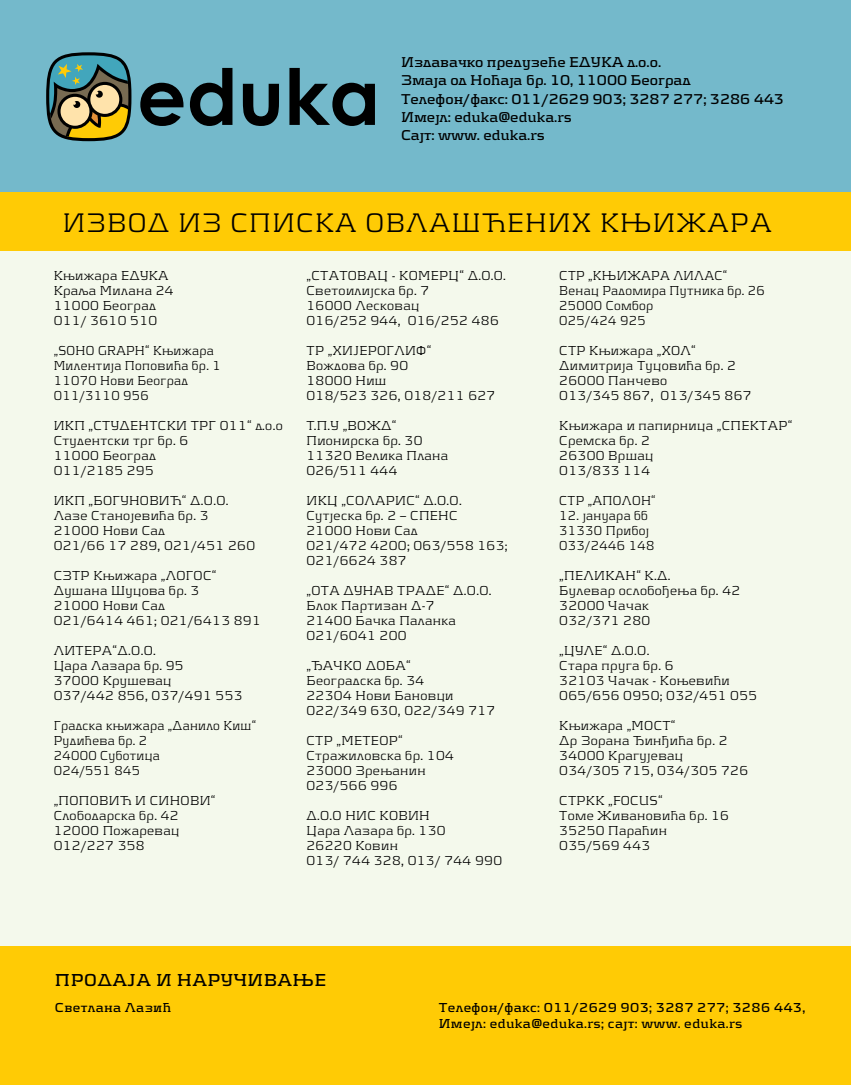
<style>
.page{position:relative;width:851px;height:1085px;background:#fff}
.page>*{position:absolute;margin:0;border:0;box-sizing:border-box;transform-origin:0 0}
.t1{font:27.9px "nk 189";letter-spacing:.05em;color:#000}
.t2{font:18px "NK188";letter-spacing:.025em;color:#000}
.t3{font:14.85px/18.1px "NK188";color:#000}
.t4{font:13.5px/15px "nk 189";letter-spacing:.025em;color:#000}
.t5{font:13.5px/15px "nk 189";letter-spacing:.025em;color:#000;scale:.95 1}
.t6{font:13.5px/16.2px "NK188";letter-spacing:.025em;color:#000}
.s1{font-family:"Myriad Pro"}
</style>
<div class="page">
<div style="left:0;top:186px;width:850px;height:898px;background:#ffcb05"></div>
<div style="left:0;top:0;width:850px;height:192px;background:#74b9cb"></div>
<div style="left:0;top:250px;width:850px;height:695px;background:#f4f9ec"></div>
<svg style="left:140px;top:68px;width:235px;height:58px"></svg>
<svg style="left:46px;top:52px;width:85px;height:89px;background:#748464"></svg>
<p class="t3" style="left:401px;top:53px;width:384px">Издавачко предузеће ЕДУКА д.о.о.<br>Змаја од Ноћаја бр. 10, 11000 Београд<br>Телефон/факс: 011/2629 903; 3287 277; 3286 443<br>Имејл: eduka@eduka.rs<br>Сајт: www. eduka.rs</p>
<h1 class="t1" style="left:63px;top:206px;width:710px">ИЗВОД ИЗ СПИСКА ОВЛАШЋЕНИХ КЊИЖАРА</h1>
<p class="t4" style="left:54px;top:267px;width:121px">Књижара ЕДУКА<br>Краља Милана 24<br>11000 Београд<br>011/ 3610 510</p>
<p class="t5" style="left:54px;top:342px;width:177px">„SOHO GRAPH“ Књижара<br>Милентија Поповића бр. 1<br>11070 Нови Београд<br>011/3110 956</p>
<p class="t4" style="left:54px;top:417px;width:230px">ИКП „СТУДЕНТСКИ ТРГ 011“ д.о.о<br>Студентски трг бр. 6<br>11000 Београд<br>011/2185 295</p>
<p class="t4" style="left:54px;top:492px;width:203px">ИКП „БОГУНОВИЋ“ Д.О.О.<br>Лазе Станојевића бр. 3<br>21000 Нови Сад<br>021/66 17 289, 021/451 260</p>
<p class="t4" style="left:54px;top:567px;width:209px">СЗТР Књижара „ЛОГОС“<br>Душана Шуцова бр. 3<br>21000 Нови Сад<br>021/6414 461; 021/6413 891</p>
<p class="t4" style="left:54px;top:642px;width:190px">ЛИТЕРА“Д.О.О.<br>Цара Лазара бр. 95<br>37000 Крушевац<br>037/442 856, 037/491 553</p>
<p class="t5" style="left:54px;top:717px;width:215px">Градска књижара „Данило Киш“<br>Рудићева бр. 2<br>24000 Суботица<br>024/551 845</p>
<p class="t4" style="left:54px;top:792px;width:163px">„ПОПОВИЋ И СИНОВИ“<br>Слободарска бр. 42<br>12000 Пожаревац<br>012/227 358</p>
<p class="t4" style="left:306px;top:267px;width:201px">„СТАТОВАЦ - КОМЕРЦ“ Д.О.О.<br>Светоилијска бр. 7<br>16000 Лесковац<br>016/252 944, 016/252 486</p>
<p class="t4" style="left:306px;top:342px;width:190px">ТР „ХИЈЕРОГЛИФ“<br>Вождова бр. 90<br>18000 Ниш<br>018/523 326, 018/211 627</p>
<p class="t4" style="left:306px;top:417px;width:143px">Т.П.У „ВОЖД“<br>Пионирска бр. 30<br>11320 Велика Плана<br>026/511 444</p>
<p class="t4" style="left:306px;top:492px;width:203px">ИКЦ „СОЛАРИС“ Д.О.О.<br>Сутјеска бр. 2 <span class="s1">–</span> СПЕНС<br>21000 Нови Сад<br>021/472 4200; 063/558 163;<br>021/6624 387</p>
<p class="t4" style="left:306px;top:582px;width:186px">„ОТА ДУНАВ ТРАДЕ“ Д.О.О.<br>Блок Партизан Д-7<br>21400 Бачка Паланка<br>021/6041 200</p>
<p class="t4" style="left:306px;top:657px;width:190px">„ЂАЧКО ДОБА“<br>Београдска бр. 34<br>22304 Нови Бановци<br>022/349 630, 022/349 717</p>
<p class="t4" style="left:306px;top:732px;width:149px">СТР „МЕТЕОР“<br>Стражиловска бр. 104<br>23000 Зрењанин<br>023/566 996</p>
<p class="t4" style="left:306px;top:807px;width:197px">Д.О.О НИС КОВИН<br>Цара Лазара бр. 130<br>26220 Ковин<br>013/ 744 328, 013/ 744 990</p>
<h2 class="t2" style="left:55px;top:969px;width:273px">ПРОДАЈА И НАРУЧИВАЊЕ</h2>
<p class="t4" style="left:559px;top:267px;width:207px">СТР „КЊИЖАРА ЛИЛАС“<br>Венац Радомира Путника бр. 26<br>25000 Сомбор<br>025/424 925</p>
<p class="t4" style="left:559px;top:342px;width:194px">СТР Књижара „ХОЛ“<br>Димитрија Туцовића бр. 2<br>26000 Панчево<br>013/345 867, 013/345 867</p>
<p class="t4" style="left:559px;top:417px;width:234px">Књижара и папирница „СПЕКТАР“<br>Сремска бр. 2<br>26300 Вршац<br>013/833 114</p>
<p class="t5" style="left:559px;top:492px;width:103px">СТР „АПОЛОН“</p>
<p class="t5" style="left:559px;top:507px;width:102px">12. јануара бб<br>31330 Прибој<br>033/2446 148</p>
<p class="t4" style="left:559px;top:567px;width:182px">„ПЕЛИКАН“ К.Д.<br>Булевар ослобођења бр. 42<br>32000 Чачак<br>032/371 280</p>
<p class="t4" style="left:559px;top:642px;width:199px">„ЦУЛЕ“ Д.О.О.<br>Стара пруга бр. 6<br>32103 Чачак - Коњевићи<br>065/656 0950; 032/451 055</p>
<p class="t4" style="left:559px;top:717px;width:190px">Књижара „МОСТ“<br>Др Зорана Ђинђића бр. 2<br>34000 Крагујевац<br>034/305 715, 034/305 726</p>
<p class="t4" style="left:559px;top:792px;width:171px">СТРКК „FOCUS“<br>Томе Живановића бр. 16<br>35250 Параћин<br>035/569 443</p>
<p class="t6" style="left:55px;top:998px;width:118px">Светлана Лазић</p>
<p class="t6" style="left:439px;top:998px;width:368px">Телефон/факс: 011/2629 903; 3287 277; 3286 443,<br>Имејл: eduka@eduka.rs; сајт: www. eduka.rs</p>
</div>
